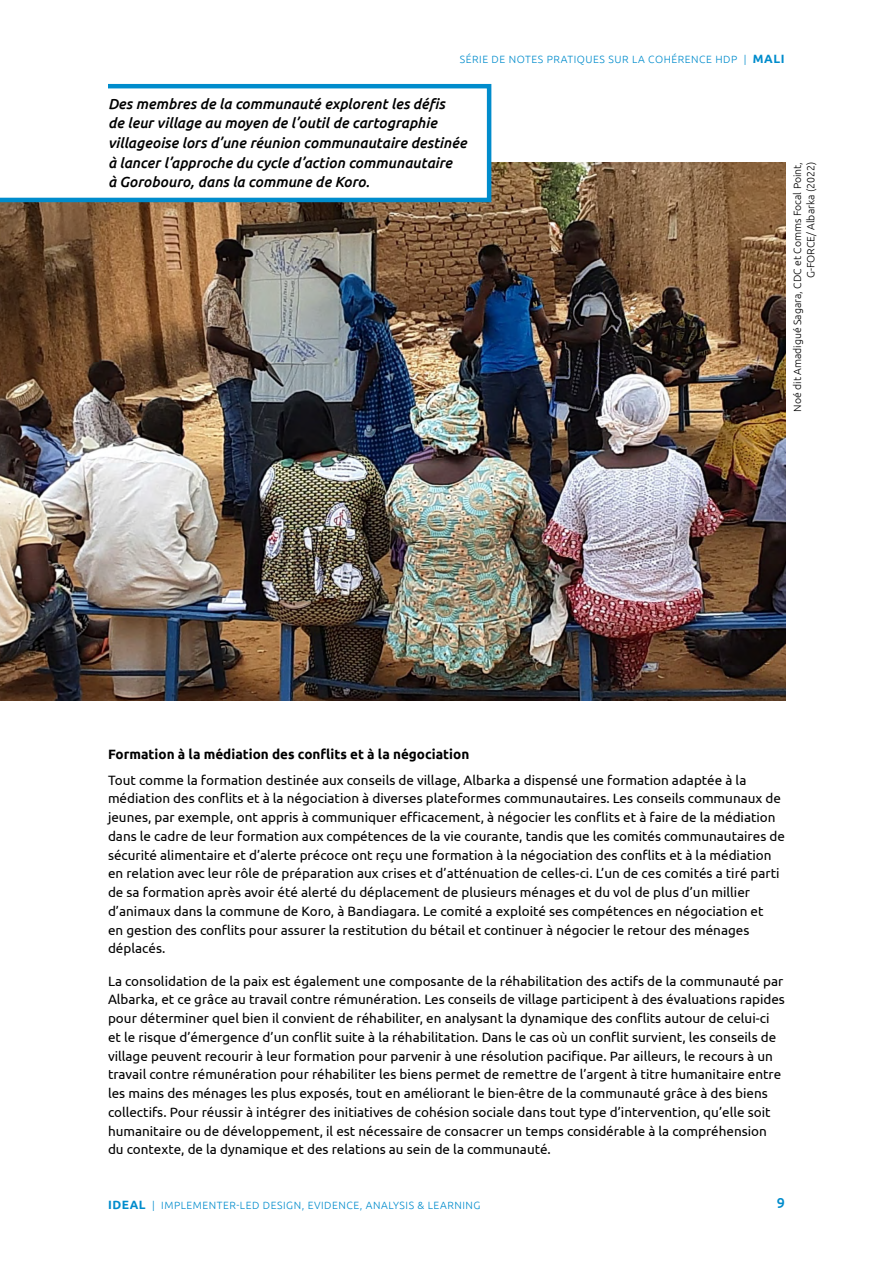
<style>
.page{position:relative;width:893px;height:1263px;background:#fff}
.page>*{position:absolute;margin:0;border:0;box-sizing:border-box;transform-origin:0 0}
.photo_caption{font:italic 500 14.7px/19.5px "Ubuntu";color:#000}
.t1{font:500 14.25px "Ubuntu";color:#008ccc}
.body{font:13.5px/18.8px "Ubuntu";color:#000}
.header_4{font:700 13.5px "Ubuntu";color:#000}
.t2{font:300 10.5px "Ubuntu";letter-spacing:.05em;color:#008ccc}
.photo_credit{font:300 10.5px/13.5px "Ubuntu";color:#000;text-align:right}
.s1{font-weight:700;font-size:12px}
</style>
<div class="page">
<img style="left:0;top:162px;width:786px;height:538px">
<svg style="left:0;top:83px;width:494px;height:121px"></svg>
<p class="t2" style="left:460px;top:53px;width:326px">SÉRIE DE NOTES PRATIQUES SUR LA COHÉRENCE HDP | <span class="s1">MALI</span></p>
<p class="photo_caption" style="left:108px;top:94px;width:360px">Des membres de la communauté explorent les défis<br>de leur village au moyen de l’outil de cartographie villageoise lors d’une réunion communautaire destinée à lancer l’approche du cycle d’action communautaire<br>à Gorobouro, dans la commune de Koro.</p>
<p class="photo_credit" style="left:790px;top:412px;width:251px;rotate:-90deg">Noé dit Amadigué Sagara, CDC et Comms Focal Point,<br>G-FORCE/ Albarka (2022)</p>
<p class="header_4" style="left:108px;top:746px;width:363px">Formation à la médiation des conflits et à la négociation</p>
<p class="body" style="left:108px;top:770px;width:678px">Tout comme la formation destinée aux conseils de village, Albarka a dispensé une formation adaptée à la médiation des conflits et à la négociation à diverses plateformes communautaires. Les conseils communaux de jeunes, par exemple, ont appris à communiquer efficacement, à négocier les conflits et à faire de la médiation dans le cadre de leur formation aux compétences de la vie courante, tandis que les comités communautaires de sécurité alimentaire et d’alerte précoce ont reçu une formation à la négociation des conflits et à la médiation en relation avec leur rôle de préparation aux crises et d’atténuation de celles-ci. L’un de ces comités a tiré parti de sa formation après avoir été alerté du déplacement de plusieurs ménages et du vol de plus d’un millier d’animaux dans la commune de Koro, à Bandiagara. Le comité a exploité ses compétences en négociation et<br>en gestion des conflits pour assurer la restitution du bétail et continuer à négocier le retour des ménages déplacés.</p>
<p class="body" style="left:108px;top:971px;width:678px">La consolidation de la paix est également une composante de la réhabilitation des actifs de la communauté par Albarka, et ce grâce au travail contre rémunération. Les conseils de village participent à des évaluations rapides pour déterminer quel bien il convient de réhabiliter, en analysant la dynamique des conflits autour de celui-ci et le risque d’émergence d’un conflit suite à la réhabilitation. Dans le cas où un conflit survient, les conseils de village peuvent recourir à leur formation pour parvenir à une résolution pacifique. Par ailleurs, le recours à un travail contre rémunération pour réhabiliter les biens permet de remettre de l’argent à titre humanitaire entre les mains des ménages les plus exposés, tout en améliorant le bien-être de la communauté grâce à des biens collectifs. Pour réussir à intégrer des initiatives de cohésion sociale dans tout type d’intervention, qu’elle soit humanitaire ou de développement, il est nécessaire de consacrer un temps considérable à la compréhension du contexte, de la dynamique et des relations au sein de la communauté.</p>
<p class="t2" style="left:108px;top:1198px;width:374px"><span class="s1">IDEAL</span> | IMPLEMENTER-LED DESIGN, EVIDENCE, ANALYSIS &amp; LEARNING</p>
<p class="t1" style="left:777px;top:1194px;width:10px">9</p>
</div>
